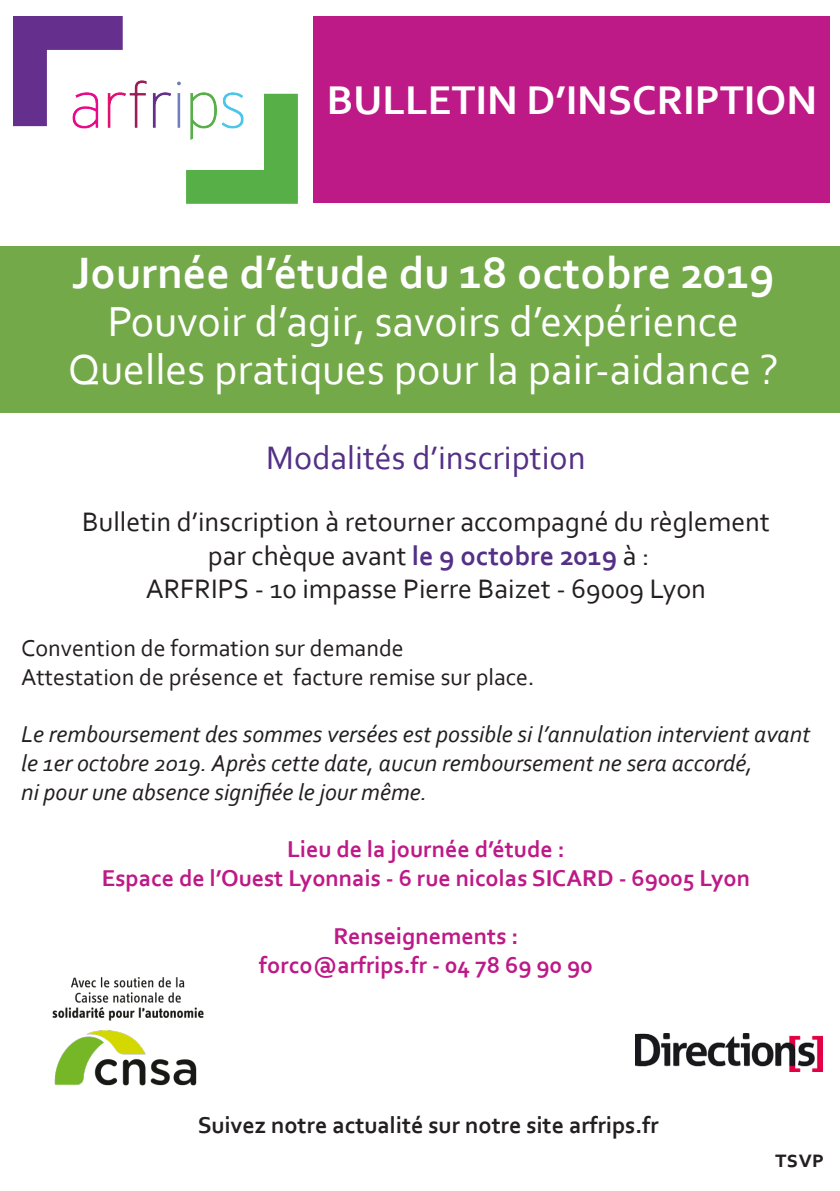
<style>
.page{position:relative;width:840px;height:1191px;background:#fff}
.page>*{position:absolute;margin:0;border:0;box-sizing:border-box;transform-origin:0 0}
.t1{font:700 46px "Corbel";color:#fff}
.t2{font:44px/48px "Corbel";color:#fff;text-align:center}
.t3{font:700 42px "Corbel";color:#fff}
.t4{font:34px "Corbel";color:#543086}
.t5{font:28px/33.6px "Corbel";color:#231f20;text-align:center}
.t6{font:italic 24px/28.8px "Corbel";color:#231f20}
.t7{font:700 24px "Corbel";color:#bd1987}
.t8{font:24px "Corbel";color:#231f20}
.t9{font:700 24px "Corbel";color:#231f20}
.s1{font-weight:700;color:#543086}
</style>
<div class="page">
<div style="left:0;top:247px;width:839px;height:166px;background:#74a94a"></div>
<div style="left:313px;top:16px;width:516px;height:187px;background:#bd1987"></div>
<img style="left:13px;top:16px;width:284px;height:187px">
<img style="left:635px;top:1033px;width:187px;height:38px">
<img style="left:52px;top:977px;width:152px;height:109px">
<p class="t3" style="left:327px;top:74px;width:491px">BULLETIN D’INSCRIPTION</p>
<p class="t1" style="left:72px;top:244px;width:703px">Journée d’étude du 18 octobre 2019</p>
<p class="t2" style="left:68px;top:296px;width:712px">Pouvoir d’agir, savoirs d’expérience<br>Quelles pratiques pour la pair-aidance ?</p>
<p class="t4" style="left:266px;top:436px;width:321px">Modalités d’inscription</p>
<p class="t5" style="left:82px;top:504px;width:688px">Bulletin d’inscription à retourner accompagné du règlement par chèque avant <span class="s1">le 9 octobre 2019</span> à :</p>
<p class="t5" style="left:146px;top:571px;width:561px">ARFRIPS - 10 impasse Pierre Baizet - 69009 Lyon</p>
<p class="t8" style="left:21px;top:633px;width:384px">Convention de formation sur demande</p>
<p class="t8" style="left:21px;top:662px;width:514px">Attestation de présence et facture remise sur place.</p>
<p class="t6" style="left:21px;top:719px;width:790px">Le remboursement des sommes versées est possible si l’annulation intervient avant le 1er octobre 2019. Après cette date, aucun remboursement ne sera accordé,<br>ni pour une absence signifiée le jour même.</p>
<p class="t7" style="left:287px;top:834px;width:279px">Lieu de la journée d’étude :</p>
<p class="t7" style="left:102px;top:863px;width:649px">Espace de l’Ouest Lyonnais - 6 rue nicolas SICARD - 69005 Lyon</p>
<p class="t7" style="left:333px;top:921px;width:186px">Renseignements :</p>
<p class="t7" style="left:259px;top:950px;width:335px">forco@arfrips.fr - 04 78 69 90 90</p>
<p class="t9" style="left:198px;top:1110px;width:462px">Suivez notre actualité sur notre site arfrips.fr</p>
<p class="t9" style="left:775px;top:1144px;width:50px">TSVP</p>
</div>
